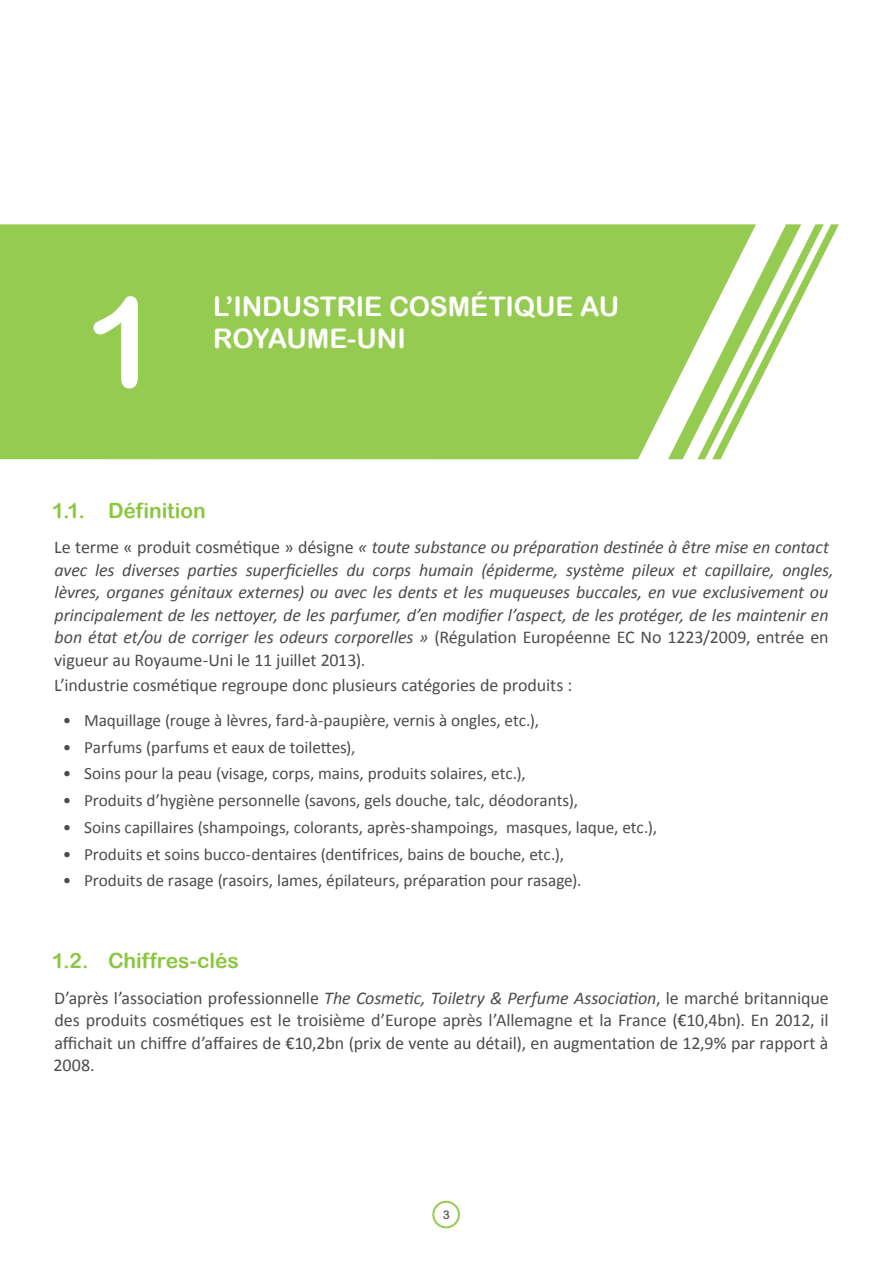
<style>
.page{position:relative;width:893px;height:1263px;background:#fff}
.page>*{position:absolute;margin:0;border:0;box-sizing:border-box;transform-origin:0 0}
.B_-_bodytext_w_0mm_s{font:126px "Arial Rounded MT Bold";color:#fff}
.T_-_new_main_title{font:27px "Arial Rounded MT Bold";color:#fff}
.T_-_subtitle{font:21px "Arial Rounded MT Bold";letter-spacing:-.005em;color:#8bc63e}
.B_-_bodytext_w__3mm{font:italic 18px/22.5px "Calibri";letter-spacing:-.005em;color:#4b4c4d}
.B_-_bodytext_w__3mm-2{font:18px/22.5px "Calibri";letter-spacing:-.005em;color:#4b4c4d;text-align:justify}
.B-_bullets{font:17.25px/26.7px "Calibri";letter-spacing:-.005em;color:#4b4c4d;text-align:justify}
.s1{font-style:normal}
.s2{font-style:italic}
</style>
<div class="page">
<div style="left:433px;top:1201px;width:27px;height:27px;border:1px solid #8bc63e;border-radius:50%"></div>
<div style="left:434px;top:1202px;width:25px;height:25px;border:1px solid #8bc63e;border-radius:50%"></div>
<svg style="left:0;top:224px;width:839px;height:235px;background:#a3d168"></svg>
<p class="B_-_bodytext_w_0mm_s" style="left:86px;top:268px;width:46px">1</p>
<p class="T_-_new_main_title" style="left:213px;top:290px;width:38px">L’INDUSTRIE</p>
<p class="T_-_new_main_title" style="left:389px;top:290px;width:21px">COSM</p>
<p class="T_-_new_main_title" style="left:470px;top:290px;width:37px">ÉTIQUE</p>
<p class="T_-_new_main_title" style="left:580px;top:290px;width:20px">AU</p>
<p class="T_-_new_main_title" style="left:213px;top:323px;width:39px">ROYAUME</p>
<p class="T_-_new_main_title" style="left:347px;top:323px;width:43px">-UNI</p>
<p class="T_-_subtitle" style="left:52px;top:498px;width:156px">1 .1 . DÉFINITION</p>
<p class="B_-_bodytext_w__3mm" style="left:54px;top:535px;width:781px"><span class="s1">Le terme « produit cosmétique » désigne</span> « toute substance ou préparation destinée à être mise en contact avec les diverses parties superficielles du corps humain (épiderme, système pileux et capillaire, ongles, lèvres, organes génitaux externes) ou avec les dents et les muqueuses buccales, en vue exclusivement ou principalement de les nettoyer, de les parfumer, d’en modifier l’aspect, de les protéger, de les maintenir en bon état et/ou de corriger les odeurs corporelles » <span class="s1">(Régulation Européenne EC N o 1223/2009, entrée en vigueur au Royaume-U ni le 11 juillet 2013).</span></p>
<p class="B_-_bodytext_w__3mm-2" style="left:54px;top:673px;width:520px">L’industrie cosmétique regroupe donc plusieurs catégories de produits :</p>
<p class="B-_bullets" style="left:84px;top:706px;width:457px">Maquillage (rouge à lèvres, fard-à-paupière, vernis à ongles, etc.),</p>
<p class="B-_bullets" style="left:84px;top:733px;width:273px">Parfums (parfums et eaux de toilettes),</p>
<p class="B-_bullets" style="left:84px;top:759px;width:443px">Soins pour la peau (visage, corps, mains, produits solaires, etc.),</p>
<p class="B-_bullets" style="left:84px;top:786px;width:495px">Produits d’hygiène personnelle (savons, gels douche, talc, déodorants),</p>
<p class="B-_bullets" style="left:84px;top:813px;width:574px">Soins capillaires (shampoings, colorants, après-shampoings, masques, laque, etc.),</p>
<p class="B-_bullets" style="left:84px;top:840px;width:481px">Produits et soins bucco-dentaires (dentifrices, bains de bouche, etc.),</p>
<p class="B-_bullets" style="left:84px;top:866px;width:499px">Produits de rasage (rasoirs, lames, épilateurs, préparation pour rasage).</p>
<p class="B-_bullets" style="left:63px;top:706px;width:10px">• • • • • • •</p>
<p class="T_-_subtitle" style="left:52px;top:948px;width:189px">1 .2. CHIFFRES-CLÉS</p>
<p class="B_-_bodytext_w__3mm-2" style="left:54px;top:985px;width:777px">D’après l’association professionnelle <span class="s2">The Cosmetic, Toiletry &amp; Perfume Association</span>, le marché britannique des produits cosmétiques est le troisième d’Europe après l’Allemagne et la France (€10,4bn). En 2012, il affichait un chiffre d’affaires de €10,2bn (prix de vente au détail), en augmentation de 12,9% par rapport à 2008.</p>
</div>
